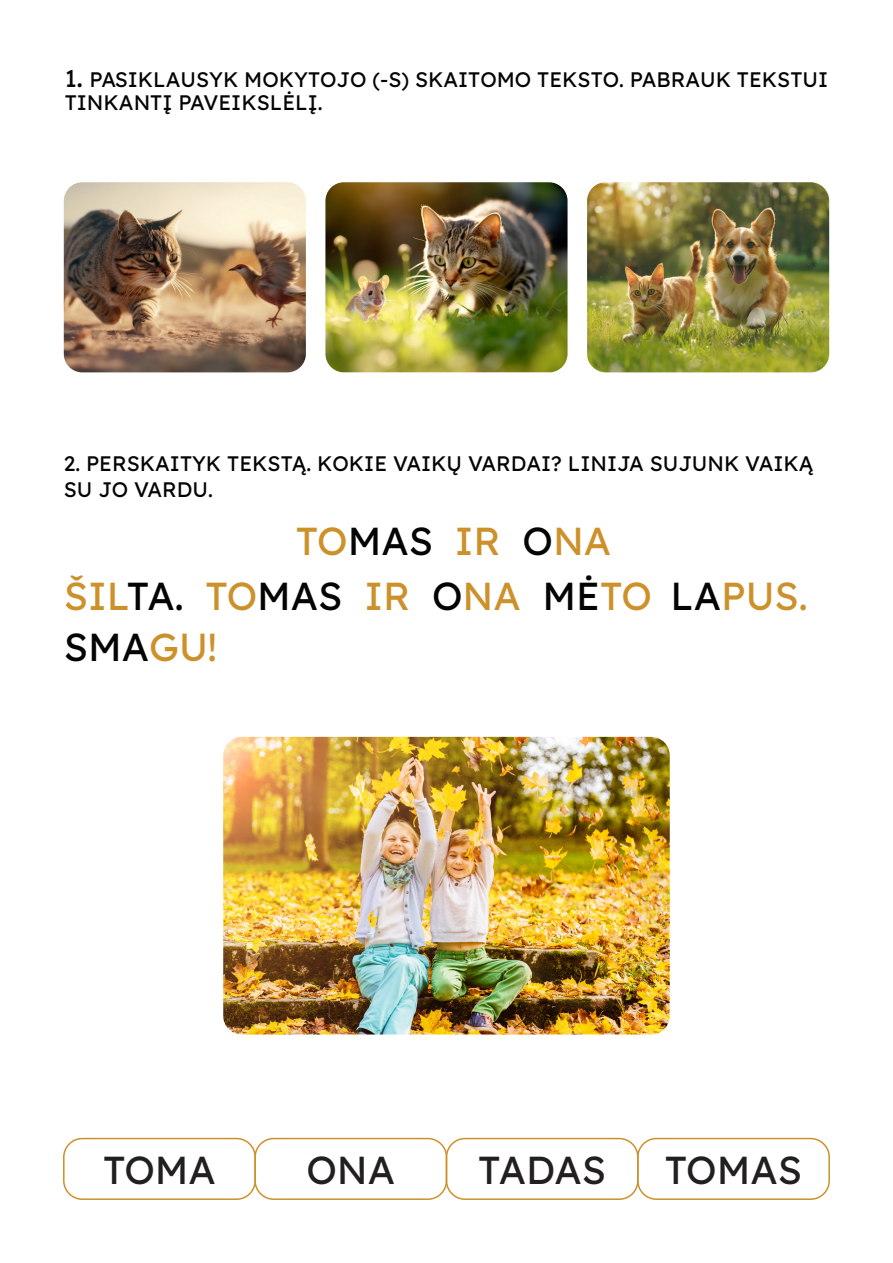
<style>
.page{position:relative;width:893px;height:1263px;background:#fff}
.page>*{position:absolute;margin:0;border:0;box-sizing:border-box;transform-origin:0 0}
.t1{font:39px/55.2px "Lexend";color:#cc912a}
.t2{font:39px "Lexend";color:#231f20}
.t3{font:39px "Lexend";color:#040503}
.t4{font:21px/22.8px "Lexend";color:#040503}
.s1{font-size:24px}
.s2{color:#040503}
.s3{color:#cc912a}
</style>
<div class="page">
<img style="left:587px;top:182px;width:242px;height:190px">
<img style="left:325px;top:182px;width:243px;height:190px">
<img style="left:64px;top:182px;width:242px;height:190px">
<div style="left:63px;top:1138px;width:193px;height:62px;border:2px solid #cc912a;border-radius:19px"></div>
<div style="left:254px;top:1138px;width:193px;height:62px;border:2px solid #cc912a;border-radius:19px"></div>
<div style="left:446px;top:1138px;width:193px;height:62px;border:2px solid #cc912a;border-radius:19px"></div>
<div style="left:637px;top:1138px;width:193px;height:62px;border:2px solid #cc912a;border-radius:19px"></div>
<img style="left:223px;top:737px;width:447px;height:297px">
<p class="t4" style="left:65px;top:67px;width:765px"><span class="s1">1.</span> PASIKLAUSYK MOKYTOJO (-S) SKAITOMO TEKSTO. PABRAUK TEKSTUI<br>TINKANTĮ PAVEIKSLĖLĮ.</p>
<p class="t4" style="left:64px;top:450px;width:751px;line-height:25.2px">2. PERSKAITYK TEKSTĄ. KOKIE VAIKŲ VARDAI? LINIJA SUJUNK VAIKĄ<br>SU JO VARDU.</p>
<h1 class="t1" style="left:64px;top:511px;width:745px;text-indent:232px">TO<span class="s2">MAS</span> IR <span class="s2">O</span>NA<br>ŠIL<span class="s2">TA.</span> TO<span class="s2">MAS</span> IR <span class="s2">O</span>NA <span class="s2">MĖ</span>TO <span class="s2">LA</span>PUS.</h1>
<h1 class="t3" style="left:64px;top:619px;width:155px">SMA<span class="s3">GU!</span></h1>
<h1 class="t2" style="left:103px;top:1142px;width:114px">TOMA</h1>
<h1 class="t2" style="left:306px;top:1142px;width:90px">ONA</h1>
<h1 class="t2" style="left:478px;top:1142px;width:129px">TADAS</h1>
<h1 class="t2" style="left:665px;top:1142px;width:139px">TOMAS</h1>
</div>
